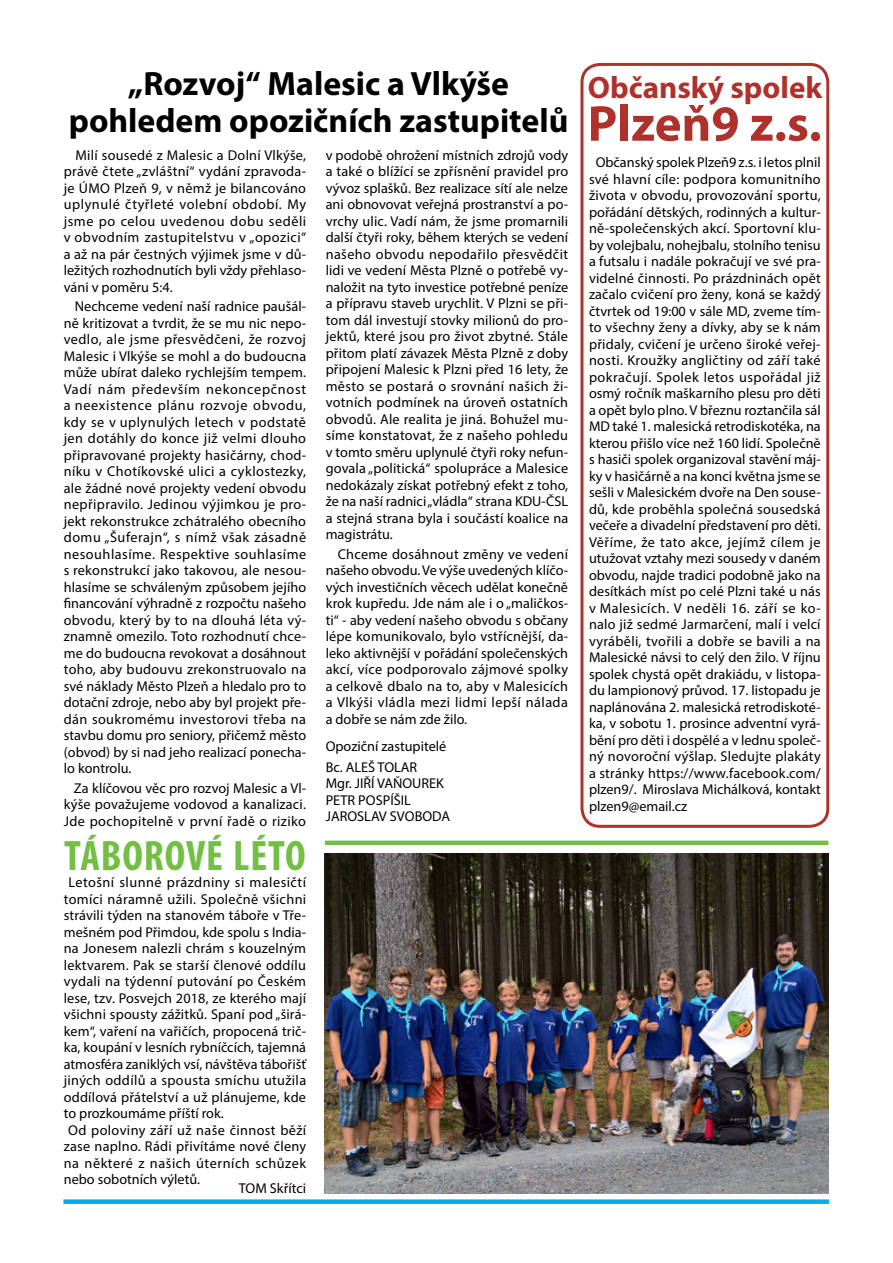
<style>
.page{position:relative;width:893px;height:1263px;background:#fff}
.page>*{position:absolute;margin:0;border:0;box-sizing:border-box;transform-origin:0 0}
.t1{font:700 50.85px "Myriad Pro";color:#ae322b}
.t2{font:700 condensed 42.75px "Myriad Pro";letter-spacing:.02em;color:#72bf44}
.t3{font:700 33.75px/37px "Myriad Pro";color:#000;text-align:center}
.t4{font:700 31.05px "Myriad Pro";color:#ae322b}
.t5{font:14.25px/16.5px "Myriad Pro";letter-spacing:.01em;color:#000;text-align:justify}
.t6{font:14.25px "Myriad Pro";letter-spacing:.035em;color:#000}
.t7{font:14.25px "Myriad Pro";letter-spacing:.04em;color:#000}
</style>
<div class="page">
<div style="left:580px;top:63px;width:249px;height:765px;border:3px solid #ae322b;border-radius:18px"></div>
<div style="left:63px;top:1199px;width:766px;height:5px;background:#00aeef"></div>
<img style="left:325px;top:853px;width:503px;height:340px">
<div style="left:325px;top:840px;width:503px;height:5px;background:#72bf44"></div>
<h3 class="t3" style="left:69px;top:64px;width:501px">„Rozvoj“ Malesic a Vlkýše pohledem opozičních zastupitelů</h3>
<p class="t5" style="left:326px;top:146px;width:244px">v podobě ohrožení místních zdrojů vody a také o blížící se zpřísnění pravidel pro vývoz splašků. Bez realizace sítí ale nelze ani obnovovat veřejná prostranství a po&shy;vrchy ulic. Vadí nám, že jsme promarnili další čtyři roky, během kterých se vedení našeho obvodu nepodařilo přesvědčit lidi ve vedení Města Plzně o potřebě vy&shy;naložit na tyto investice potřebné peníze a přípravu staveb urychlit. V Plzni se při&shy;tom dál investují stovky milionů do pro&shy;jektů, které jsou pro život zbytné. Stále přitom platí závazek Města Plzně z doby připojení Malesic k Plzni před 16 lety, že město se postará o srovnání našich ži&shy;votních podmínek na úroveň ostatních obvodů. Ale realita je jiná. Bohužel mu&shy;síme konstatovat, že z našeho pohledu v tomto směru uplynulé čtyři roky nefun&shy;govala „politická“ spolupráce a Malesice nedokázaly získat potřebný efekt z toho, že na naší radnici „vládla“ strana KDU-ČSL a stejná strana byla i součástí koalice na magistrátu.</p>
<p class="t5" style="left:326px;top:545px;width:244px;text-indent:12px">Chceme dosáhnout změny ve vedení našeho obvodu. Ve výše uvedených klíčo&shy;vých investičních věcech udělat konečně krok kupředu. Jde nám ale i o „maličkos&shy;ti“ - aby vedení našeho obvodu s občany lépe komunikovalo, bylo vstřícnější, da&shy;leko aktivnější v pořádání společenských akcí, více podporovalo zájmové spolky a celkově dbalo na to, aby v Malesicích a Vlkýši vládla mezi lidmi lepší nálada a dobře se nám zde žilo.</p>
<p class="t5" style="left:326px;top:735px;width:122px;line-height:21px">Opoziční zastupitelé<br>Bc. ALEŠ TOLAR</p>
<p class="t5" style="left:326px;top:775px;width:126px;text-align:left">Mgr. JIŘÍ VAŇOUREK<br>PETR POSPÍŠIL<br>JAROSLAV SVOBODA</p>
<p class="t5" style="left:64px;top:146px;width:244px;text-indent:12px">Milí sousedé z Malesic a Dolní Vlkýše, právě čtete „zvláštní“ vydání zpravoda&shy;je ÚMO Plzeň 9, v němž je bilancováno uplynulé čtyřleté volební období. My jsme po celou uvedenou dobu seděli v obvodním zastupitelstvu v „opozici“ a až na pár čestných výjimek jsme v dů&shy;ležitých rozhodnutích byli vždy přehlaso&shy;váni v poměru 5:4.</p>
<p class="t5" style="left:64px;top:298px;width:244px;text-indent:11px">Nechceme vedení naší radnice paušál&shy;ně kritizovat a tvrdit, že se mu nic nepo&shy;vedlo, ale jsme přesvědčeni, že rozvoj Malesic i Vlkýše se mohl a do budoucna může ubírat daleko rychlejším tempem.<br>Vadí nám především nekoncepčnost a neexistence plánu rozvoje obvodu, kdy se v uplynulých letech v podstatě jen dotáhly do konce již velmi dlouho připravované projekty hasičárny, chod&shy;níku v Chotíkovské ulici a cyklostezky, ale žádné nové projekty vedení obvodu nepřipravilo. Jedinou výjimkou je pro&shy;jekt rekonstrukce zchátralého obecního domu „Šuferajn“, s nímž však zásadně nesouhlasíme. Respektive souhlasíme s rekonstrukcí jako takovou, ale nesou&shy;hlasíme se schváleným způsobem jejího financování výhradně z rozpočtu našeho obvodu, který by to na dlouhá léta vý&shy;znamně omezilo. Toto rozhodnutí chce&shy;me do budoucna revokovat a dosáhnout toho, aby budouvu zrekonstruovalo na své náklady Město Plzeň a hledalo pro to dotační zdroje, nebo aby byl projekt pře&shy;dán soukromému investorovi třeba na stavbu domu pro seniory, přičemž město (obvod) by si nad jeho realizací ponecha&shy;lo kontrolu.</p>
<p class="t5" style="left:64px;top:779px;width:244px;text-indent:10px">Za klíčovou věc pro rozvoj Malesic a Vl&shy;kýše považujeme vodovod a kanalizaci.<br>Jde pochopitelně v první řadě o riziko</p>
<h2 class="t2" style="left:64px;top:829px;width:243px">TÁBOROVÉ LÉTO</h2>
<p class="t6" style="left:68px;top:874px;width:239px">Letošní slunné prázdniny si malesičtí</p>
<p class="t5" style="left:64px;top:890px;width:244px">tomíci náramně užili. Společně všichni</p>
<p class="t5" style="left:64px;top:907px;width:244px">strávili týden na stanovém táboře v Tře-</p>
<p class="t5" style="left:64px;top:923px;width:244px">mešném pod Přimdou, kde spolu s India-</p>
<p class="t5" style="left:64px;top:940px;width:244px">na Jonesem nalezli chrám s kouzelným</p>
<p class="t5" style="left:64px;top:956px;width:244px">lektvarem. Pak se starší členové oddílu</p>
<p class="t5" style="left:64px;top:973px;width:244px">vydali na týdenní putování po Českém</p>
<p class="t5" style="left:64px;top:989px;width:244px">lese, tzv. Posvejch 2018, ze kterého mají</p>
<p class="t5" style="left:64px;top:1006px;width:244px">všichni spousty zážitků. Spaní pod „širá-</p>
<p class="t5" style="left:64px;top:1022px;width:244px">kem“, vaření na vařičích, propocená trič-</p>
<p class="t5" style="left:64px;top:1039px;width:244px">ka, koupání v lesních rybníčcích, tajemná</p>
<p class="t5" style="left:64px;top:1055px;width:244px">atmosféra zaniklých vsí, návštěva tábořišť</p>
<p class="t5" style="left:64px;top:1072px;width:244px">jiných oddílů a spousta smíchu utužila</p>
<p class="t5" style="left:64px;top:1088px;width:244px">oddílová přátelství a už plánujeme, kde</p>
<p class="t5" style="left:64px;top:1105px;width:162px">to prozkoumáme příští rok.</p>
<p class="t5" style="left:68px;top:1121px;width:240px">Od poloviny září už naše činnost běží</p>
<p class="t5" style="left:64px;top:1138px;width:244px">zase naplno. Rádi přivítáme nové členy</p>
<p class="t7" style="left:64px;top:1154px;width:244px">na některé z našich úterních schůzek</p>
<p class="t5" style="left:64px;top:1171px;width:138px">nebo sobotních výletů.</p>
<p class="t5" style="left:239px;top:1180px;width:69px">TOM Skřítci</p>
<h3 class="t4" style="left:588px;top:68px;width:236px">Občanský spolek</h3>
<h1 class="t1" style="left:588px;top:90px;width:235px">Plzeň9 z.s.</h1>
<p class="t5" style="left:589px;top:154px;width:233px;text-indent:7px">Občanský spolek Plzeň9 z.s. i letos plnil své hlavní cíle: podpora komunitního života v obvodu, provozování sportu, pořádání dětských, rodinných a kultur&shy;ně-společenských akcí. Sportovní klu&shy;by volejbalu, nohejbalu, stolního tenisu a futsalu i nadále pokračují ve své pra&shy;videlné činnosti. Po prázdninách opět začalo cvičení pro ženy, koná se každý čtvrtek od 19:00 v sále MD, zveme tím&shy;to všechny ženy a dívky, aby se k nám přidaly, cvičení je určeno široké veřej&shy;nosti. Kroužky angličtiny od září také pokračují. Spolek letos uspořádal již osmý ročník maškarního plesu pro děti a opět bylo plno. V březnu roztančila sál MD také 1. malesická retrodiskotéka, na kterou přišlo více než 160 lidí. Společně s hasiči spolek organizoval stavění máj&shy;ky v hasičárně a na konci května jsme se sešli v Malesickém dvoře na Den souse&shy;dů, kde proběhla společná sousedská večeře a divadelní představení pro děti.<br>Věříme, že tato akce, jejímž cílem je utužovat vztahy mezi sousedy v daném obvodu, najde tradici podobně jako na desítkách míst po celé Plzni také u nás v Malesicích. V neděli 16. září se ko&shy;nalo již sedmé Jarmarčení, malí i velcí vyráběli, tvořili a dobře se bavili a na Malesické návsi to celý den žilo. V říjnu spolek chystá opět drakiádu, v listopa&shy;du lampionový průvod. 17. listopadu je naplánována 2. malesická retrodiskoté&shy;ka, v sobotu 1. prosince adventní vyrá&shy;bění pro děti i dospělé a v lednu společ&shy;ný novoroční výšlap. Sledujte plakáty a stránky https://www.facebook.com/ plzen9/. Miroslava Michálková, kontakt plzen9@email.cz</p>
</div>
